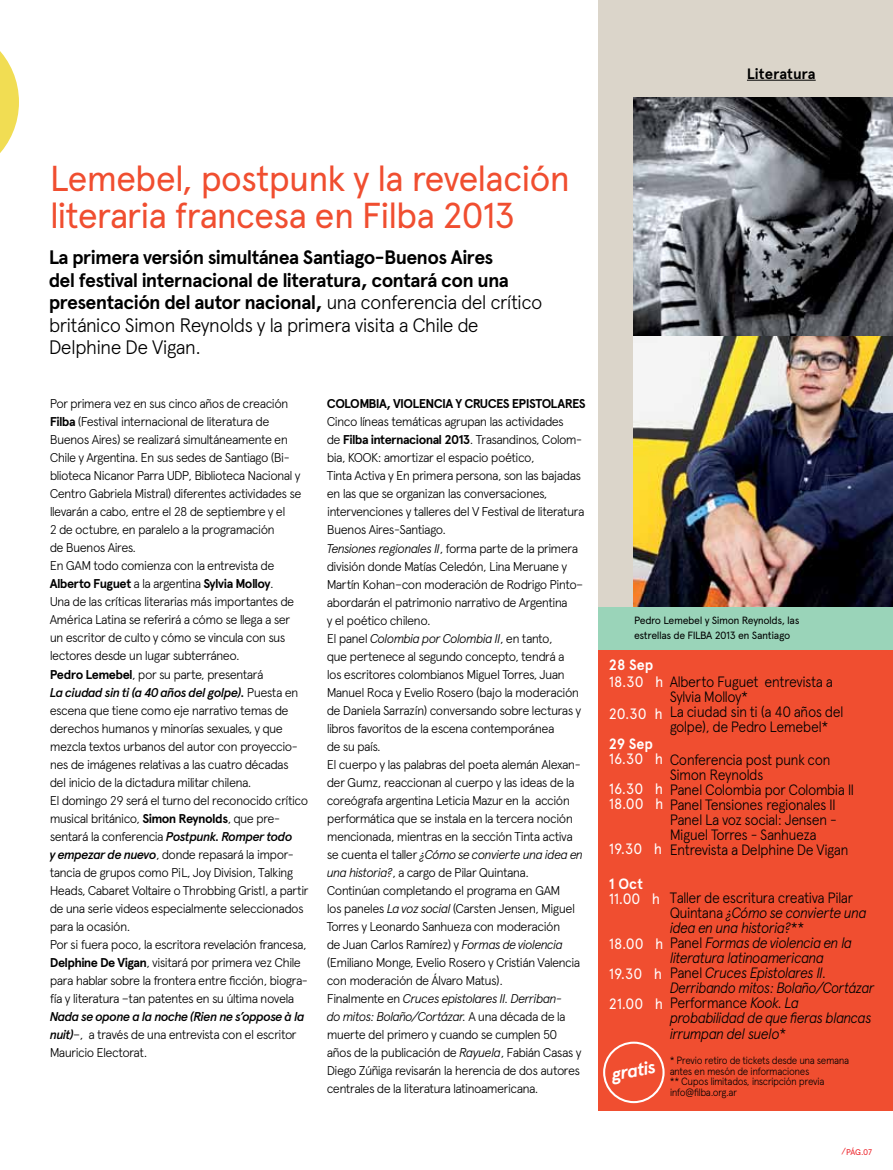
<style>
.page{position:relative;width:893px;height:1170px;background:#fff}
.page>*{position:absolute;margin:0;border:0;box-sizing:border-box;transform-origin:0 0}
.t1{font:36px/37.5px "Apercu";letter-spacing:-.035em;color:#f04e30}
.t2{font:700 19.5px/22.5px "Apercu";letter-spacing:-.035em;color:#000}
.t3{font:italic 700 18.15px "Apercu";color:#fff}
.t4{font:300 15px/15px "Apercu";letter-spacing:-.045em;color:#000;scale:.95 1}
.t5{font:italic 300 15px/15px "Apercu";letter-spacing:-.05em;color:#000;scale:.95 1}
.t6{font:15px "Apercu";letter-spacing:-.01em;color:#fff;scale:.95 1}
.t7{font:700 15px "Apercu";color:#000}
.t8{font:700 15px "Apercu";color:#fff;scale:.95 1}
.t9{font:300 12.75px/18px "Apercu";letter-spacing:-.055em;color:#000}
.t10{font:700 12.75px "Apercu";letter-spacing:-.045em;color:#000}
.t11{font:300 10.5px/10.5px "Apercu";letter-spacing:-.045em;color:#000;scale:.95 1}
.t12{font:10.5px/15px "Apercu";letter-spacing:-.035em;color:#000}
.t13{font:8.25px "Apercu";color:#ed1d24}
.s1{font-weight:300}
.s2{font-weight:700}
.s3{font-weight:500;font-style:italic}
.s4{font-style:italic}
.s5{font-weight:700;color:#fff}
.s6{font-weight:400;color:#fff}
.s7{font-style:normal}
.s8{font-weight:400;font-style:normal;color:#fff}
</style>
<div class="page">
<div style="left:598px;top:486px;width:295px;height:624px;background:#f04e30"></div>
<div style="left:598px;top:99px;width:295px;height:551px;background:#9ad4b9"></div>
<div style="left:598px;top:0;width:295px;height:606px;background:#dbd5ca"></div>
<img style="left:633px;top:97px;width:260px;height:509px">
<svg style="left:0;top:51px;width:19px;height:102px"></svg>
<hr style="left:747px;top:80px;width:69px;height:1px;background:#000">
<div style="left:603px;top:1041px;width:62px;height:61px;border:2px solid #fff;border-radius:50%"></div>
<p class="t7" style="left:747px;top:64px;width:70px">Literatura</p>
<h1 class="t1" style="left:50px;top:159px;width:522px">Lemebel, postpunk y la revelación literaria francesa en Filba 2013</h1>
<p class="t2" style="left:49px;top:246px;width:495px">La primera versión simultánea Santiago-Buenos Aires<br>del festival internacional de literatura, contará con una presentación del autor nacional, <span class="s1">una conferencia del crítico británico Simon Reynolds y la primera visita a Chile de Delphine De Vigan.</span></p>
<p class="t9" style="left:50px;top:394px;width:260px">Por primera vez en sus cinco años de creación <span class="s2">Filba</span> (Festival internacional de literatura de Buenos Aires) se realizará simultáneamente en Chile y Argentina. En sus sedes de Santiago (Bi&shy;blioteca Nicanor Parra UDP, Biblioteca Nacional y Centro Gabriela Mistral) diferentes actividades se llevarán a cabo, entre el 28 de septiembre y el<br>2 de octubre, en paralelo a la programación<br>de Buenos Aires.<br>En GAM todo comienza con la entrevista de <span class="s2">Alberto Fuguet</span> a la argentina <span class="s2">Sylvia Molloy</span>.<br>Una de las críticas literarias más importantes de América Latina se referirá a cómo se llega a ser<br>un escritor de culto y cómo se vincula con sus lectores desde un lugar subterráneo.<br><span class="s2">Pedro Lemebel</span>, por su parte, presentará<br><span class="s3">La ciudad sin ti (a 40 años del golpe).</span> Puesta en escena que tiene como eje narrativo temas de derechos humanos y minorías sexuales, y que mezcla textos urbanos del autor con proyeccio&shy;nes de imágenes relativas a las cuatro décadas<br>del inicio de la dictadura militar chilena.<br>El domingo 29 será el turno del reconocido crítico musical británico, <span class="s2">Simon Reynolds</span>, que pre&shy;sentará la conferencia <span class="s3">Postpunk. Romper todo<br>y empezar de nuevo</span>, donde repasará la impor&shy;tancia de grupos como PiL, Joy Division, Talking Heads, Cabaret Voltaire o Throbbing Gristl, a partir de una serie videos especialmente seleccionados para la ocasión.<br>Por si fuera poco, la escritora revelación francesa, <span class="s2">Delphine De Vigan</span>, visitará por primera vez Chile para hablar sobre la frontera entre ficción, biogra&shy;fía y literatura –tan patentes en su última novela</p>
<p class="t9" style="left:50px;top:1007px;width:256px"><span class="s3">Nada se opone a la noche (Rien ne s’oppose à la nuit)</span>–, a través de una entrevista con el escritor<br>Mauricio Electorat.</p>
<p class="t10" style="left:327px;top:396px;width:9px">Colombia</p>
<p class="t10" style="left:386px;top:396px;width:15px">, viole</p>
<p class="t10" style="left:425px;top:396px;width:95px">ncia y cruces epistolares</p>
<p class="t9" style="left:327px;top:413px;width:259px">Cinco líneas temáticas agrupan las actividades<br>de <span class="s2">Filba internacional 2013</span>. Trasandinos, Colom&shy;bia, KOOK: amortizar el espacio poético,<br>Tinta Activa y En primera persona, son las bajadas en las que se organizan las conversaciones, intervenciones y talleres del V Festival de literatura Buenos Aires-Santiago.<br><span class="s4">Tensiones regionales II</span>, forma parte de la primera división donde Matías Celedón, Lina Meruane y Martín Kohan–con moderación de Rodrigo Pinto– abordarán el patrimonio narrativo de Argentina<br>y el poético chileno.<br>El panel <span class="s4">Colombia por Colombia II</span>, en tanto,<br>que pertenece al segundo concepto, tendrá a<br>los escritores colombianos Miguel Torres, Juan Manuel Roca y Evelio Rosero (bajo la moderación de Daniela Sarrazín) conversando sobre lecturas y libros favoritos de la escena contemporánea<br>de su país.<br>El cuerpo y las palabras del poeta alemán Alexan&shy;der Gumz, reaccionan al cuerpo y las ideas de la coreógrafa argentina Leticia Mazur en la acción performática que se instala en la tercera noción mencionada, mientras en la sección Tinta activa se cuenta el taller <span class="s4">¿Cómo se convierte una idea en una historia?</span>, a cargo de Pilar Quintana.<br>Continúan completando el programa en GAM<br>los paneles <span class="s4">La voz social</span> (Carsten Jensen, Miguel Torres y Leonardo Sanhueza con moderación<br>de Juan Carlos Ramírez) y <span class="s4">Formas de violencia </span>(Emiliano Monge, Evelio Rosero y Cristián Valencia con moderación de Álvaro Matus).<br>Finalmente en <span class="s4">Cruces epistolares II. Derriban-<br>do mitos: Bolaño/Cortázar.</span> A una década de la muerte del primero y cuando se cumplen 50 años de la publicación de <span class="s4">Rayuela</span>, Fabián Casas y Diego Zúñiga revisarán la herencia de dos autores centrales de la literatura latinoamericana.</p>
<p class="t12" style="left:634px;top:613px;width:167px">Pedro Lemebel y Simon Reynolds, las estrellas de FILBA 2013 en Santiago</p>
<p class="t4" style="left:609px;top:656px;width:237px;line-height:17px"><span class="s5">28 Sep<br></span><span class="s6">18.30 h</span> Alberto Fuguet entrevista a</p>
<p class="t6" style="left:609px;top:704px;width:58px">20.30 h</p>
<p class="t4" style="left:670px;top:689px;width:185px">Sylvia Molloy*<br>La ciudad sin ti (a 40 años del golpe), de Pedro Lemebel*</p>
<p class="t4" style="left:670px;top:767px;width:100px">Simon Reynolds</p>
<p class="t4" style="left:670px;top:812px;width:190px">Panel La voz social: Jensen -<br>Miguel Torres - Sanhueza<br>Entrevista a Delphine De Vigan</p>
<p class="t4" style="left:670px;top:890px;width:209px">Taller de escritura creativa Pilar<br>Quintana <span class="s4">¿Cómo se convierte una idea en una historia?</span>**</p>
<p class="t5" style="left:670px;top:950px;width:217px">literatura latinoamericana<br><span class="s7">Panel</span> Cruces Epistolares II.<br>Derribando mitos: Bolaño/Cortázar</p>
<p class="t5" style="left:670px;top:1010px;width:214px">probabilidad de que fieras blancas irrumpan del suelo<span class="s7">*</span></p>
<p class="t11" style="left:670px;top:1054px;width:190px">* Previo retiro de tickets desde una semana antes en mesón de informaciones<br>** Cupos limitados, inscripción previa info@filba.org.ar</p>
<p class="t4" style="left:609px;top:736px;width:235px;line-height:15.9px"><span class="s5">29 Sep<br></span><span class="s6">16.30 h</span> Conferencia post punk con</p>
<p class="t4" style="left:609px;top:782px;width:260px"><span class="s6">16.30 h</span> Panel Colombia por Colombia II<br><span class="s6">18.00 h</span> Panel Tensiones regionales II</p>
<p class="t6" style="left:609px;top:840px;width:57px">19.30 h</p>
<p class="t8" style="left:609px;top:875px;width:37px">1 Oct</p>
<p class="t6" style="left:609px;top:890px;width:56px">11.00 h</p>
<p class="t5" style="left:609px;top:927px;width:258px;line-height:31px"><span class="s8">18.00 h</span> <span class="s7">Panel</span> Formas de violencia en la<br><span class="s8">19.30 h</span></p>
<p class="t4" style="left:609px;top:995px;width:202px"><span class="s6">21.00 h</span> Performance <span class="s4">Kook. La</span></p>
<h3 class="t3" style="left:610px;top:1063px;width:46px;rotate:-10deg">gratis</h3>
<p class="t13" style="left:842px;top:1146px;width:32px">/PÁG.07</p>
</div>
